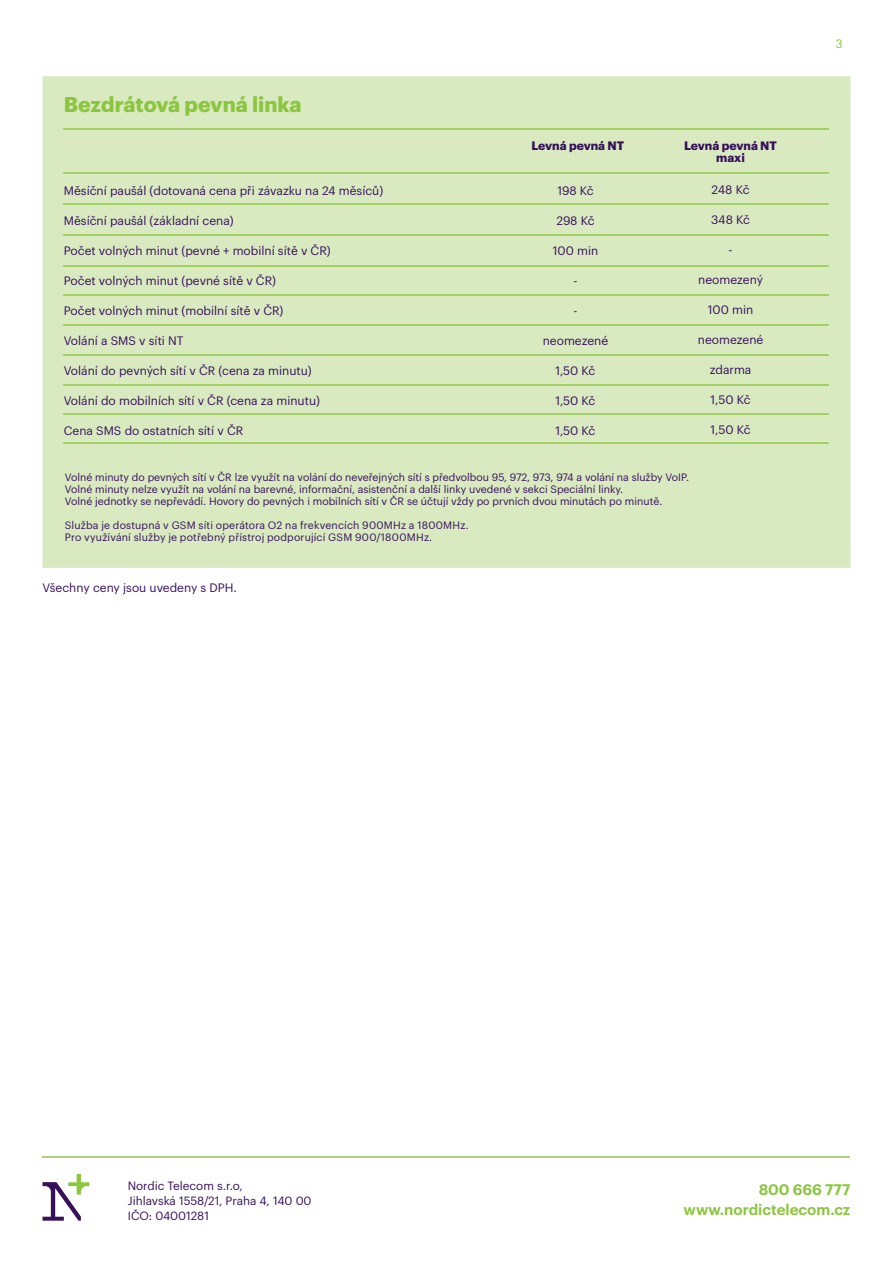
<style>
.page{position:relative;width:893px;height:1263px;background:#fff}
.page>*{position:absolute;margin:0;border:0;box-sizing:border-box;transform-origin:0 0}
.t1{font:700 21px "Graphik";color:#8bc63e}
.t2{font:600 15px "Graphik";color:#8bc63e}
.t3{font:12px "Graphik";color:#36105b}
.t4{font:700 12px/12px "Graphik";color:#36105b;text-align:center}
.t5{font:12px "Graphik";color:#8bc63e}
.t6{font:11.7px/15px "Graphik";color:#36105b}
.t7{font:10.5px/12px "Graphik";color:#36105b}
</style>
<div class="page">
<hr style="left:43px;top:1157px;width:807px;height:1px;background:#aed475">
<svg style="left:43px;top:1174px;width:46px;height:47px"></svg>
<div style="left:43px;top:76px;width:807px;height:492px;background:#d9eac1"></div>
<hr style="left:64px;top:128px;width:765px;height:2px;background:#a3d063">
<hr style="left:64px;top:173px;width:765px;height:1px;background:#a3d063">
<hr style="left:64px;top:204px;width:765px;height:1px;background:#a3d063">
<hr style="left:64px;top:235px;width:765px;height:1px;background:#a3d063">
<hr style="left:64px;top:265px;width:765px;height:2px;background:#a3d063">
<hr style="left:64px;top:294px;width:765px;height:2px;background:#a3d063">
<hr style="left:64px;top:324px;width:765px;height:2px;background:#a3d063">
<hr style="left:64px;top:354px;width:765px;height:2px;background:#a3d063">
<hr style="left:64px;top:384px;width:765px;height:1px;background:#a3d063">
<hr style="left:64px;top:413px;width:765px;height:1px;background:#a3d063">
<hr style="left:64px;top:442px;width:765px;height:1px;background:#a3d063">
<h1 class="t1" style="left:64px;top:88px;width:239px">Bezdrátová pevná linka</h1>
<p class="t3" style="left:64px;top:181px;width:321px">Měsíční paušál (dotovaná cena při závazku na 24 měsíců)</p>
<p class="t3" style="left:64px;top:211px;width:171px">Měsíční paušál (základní cena)</p>
<p class="t3" style="left:64px;top:241px;width:268px">Počet volných minut (pevné + mobilní sítě v ČR)</p>
<p class="t3" style="left:64px;top:271px;width:214px">Počet volných minut (pevné sítě v ČR)</p>
<p class="t3" style="left:64px;top:301px;width:221px">Počet volných minut (mobilní sítě v ČR)</p>
<p class="t3" style="left:64px;top:331px;width:121px">Volání a SMS v síti NT</p>
<p class="t3" style="left:64px;top:361px;width:250px">Volání do pevných sítí v ČR (cena za minutu)</p>
<p class="t3" style="left:64px;top:391px;width:258px">Volání do mobilních sítí v ČR (cena za minutu)</p>
<p class="t3" style="left:64px;top:421px;width:181px">Cena SMS do ostatních sítí v ČR</p>
<p class="t4" style="left:531px;top:139px;width:94px">Levná pevná NT</p>
<p class="t3" style="left:557px;top:181px;width:38px">198 Kč</p>
<p class="t3" style="left:556px;top:211px;width:40px">298 Kč</p>
<p class="t3" style="left:553px;top:241px;width:47px">100 min</p>
<p class="t3" style="left:573px;top:271px;width:6px">-</p>
<p class="t3" style="left:573px;top:301px;width:6px">-</p>
<p class="t3" style="left:543px;top:331px;width:67px">neomezené</p>
<p class="t3" style="left:555px;top:361px;width:41px">1,50 Kč</p>
<p class="t3" style="left:555px;top:391px;width:41px">1,50 Kč</p>
<p class="t3" style="left:555px;top:421px;width:41px">1,50 Kč</p>
<p class="t4" style="left:684px;top:139px;width:94px">Levná pevná NT maxi</p>
<p class="t3" style="left:712px;top:181px;width:39px">248 Kč</p>
<p class="t3" style="left:711px;top:211px;width:40px">348 Kč</p>
<p class="t3" style="left:729px;top:241px;width:6px">-</p>
<p class="t3" style="left:698px;top:271px;width:66px">neomezený</p>
<p class="t3" style="left:708px;top:301px;width:47px">100 min</p>
<p class="t3" style="left:698px;top:331px;width:67px">neomezené</p>
<p class="t3" style="left:710px;top:361px;width:43px">zdarma</p>
<p class="t3" style="left:711px;top:391px;width:41px">1,50 Kč</p>
<p class="t3" style="left:711px;top:421px;width:41px">1,50 Kč</p>
<p class="t7" style="left:65px;top:471px;width:626px">Volné minuty do pevných sítí v ČR lze využít na volání do neveřejných sítí s předvolbou 95, 972, 973, 974 a volání na služby VoIP.<br>Volné minuty nelze využít na volání na barevné, informační, asistenční a další linky uvedené v sekci Speciální linky.<br>Volné jednotky se nepřevádí. Hovory do pevných i mobilních sítí v ČR se účtují vždy po prvních dvou minutách po minutě.</p>
<p class="t7" style="left:65px;top:518px;width:405px">Služba je dostupná v GSM síti operátora O2 na frekvencích 900MHz a 1800MHz.<br>Pro využívání služby je potřebný přístroj podporující GSM 900/1800MHz.</p>
<p class="t3" style="left:43px;top:578px;width:196px">Všechny ceny jsou uvedeny s DPH.</p>
<p class="t5" style="left:836px;top:35px;width:9px">3</p>
<p class="t6" style="left:128px;top:1177px;width:185px">Nordic Telecom s.r.o,<br>Jihlavská 1558/21, Praha 4, 140 00<br>IČO: 04001281</p>
<h2 class="t2" style="left:759px;top:1178px;width:93px">800 666 777</h2>
<h2 class="t2" style="left:684px;top:1198px;width:168px">www.nordictelecom.cz</h2>
</div>
